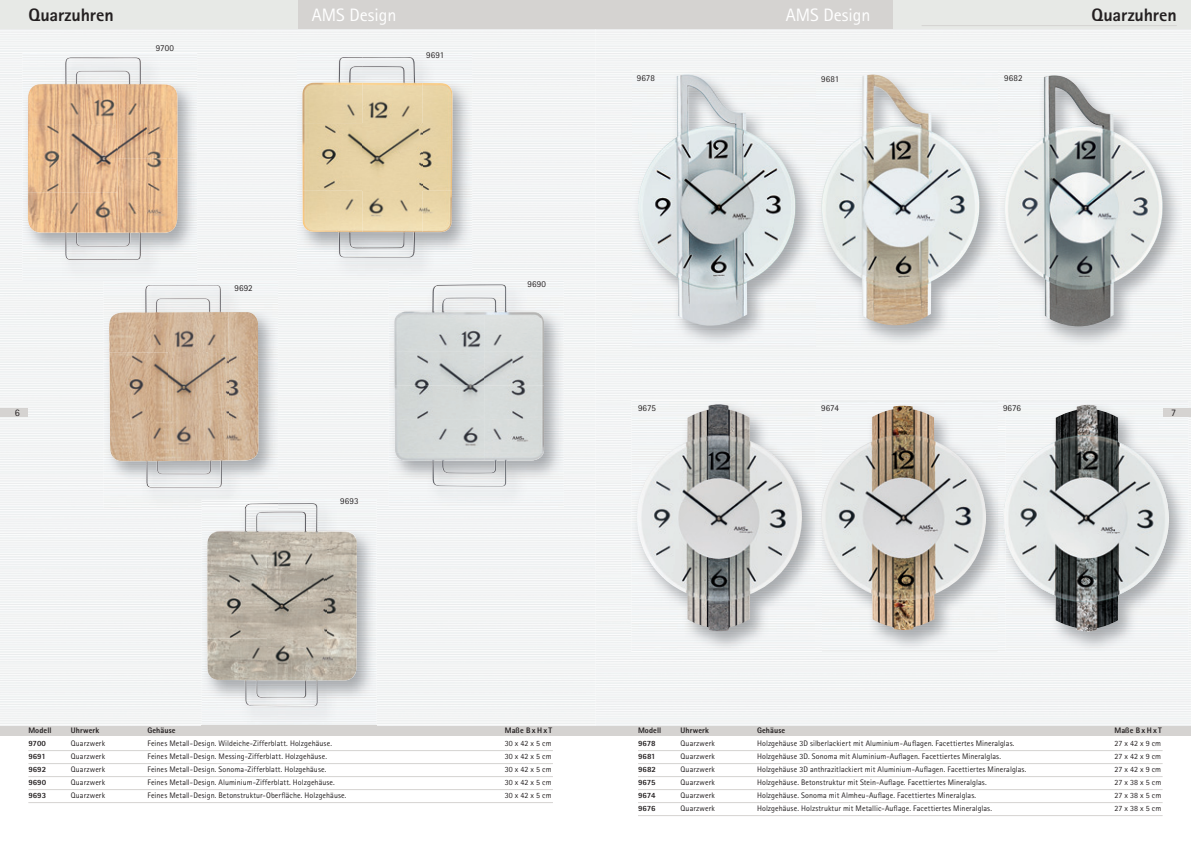
<style>
.page{position:relative;width:1191px;height:842px;background:#fff}
.page>*{position:absolute;margin:0;border:0;box-sizing:border-box;transform-origin:0 0}
.t1{font:800 18px "Rotis Sans Serif";letter-spacing:-.01em;color:#231f20}
.t2{font:18px "Rotis Sans Serif";color:#fff}
.t3{font:10px "Rotis Sans Serif";color:#231f20}
.t4{font:9px "Rotis Sans Serif";letter-spacing:.01em;color:#231f20}
.t5{font:8px "Rotis Sans Serif";letter-spacing:.01em;color:#231f20}
.t6{font:800 8px "Rotis Sans Serif";letter-spacing:.01em;color:#231f20}
</style>
<div class="page">
<div style="left:595px;top:726px;width:596px;height:10px;background:#d5d3d1"></div>
<div style="left:0;top:726px;width:595px;height:10px;background:#d5d3d1"></div>
<div style="left:595px;top:0;width:596px;height:28px;background:#e7e9e6"></div>
<div style="left:0;top:0;width:595px;height:28px;background:#e7e9e6"></div>
<div style="left:595px;top:0;width:298px;height:28px;background:#d5d3d1"></div>
<div style="left:298px;top:0;width:297px;height:28px;background:#d5d3d1"></div>
<img style="left:28px;top:57px;width:149px;height:203px">
<img style="left:302px;top:57px;width:120px;height:200px">
<img style="left:422px;top:83px;width:30px;height:149px">
<img style="left:109px;top:285px;width:120px;height:202px">
<img style="left:228px;top:312px;width:30px;height:149px">
<img style="left:202px;top:499px;width:76px;height:10px">
<img style="left:252px;top:504px;width:15px;height:5px">
<img style="left:207px;top:509px;width:60px;height:197px">
<img style="left:267px;top:503px;width:60px;height:203px">
<img style="left:327px;top:531px;width:30px;height:149px">
<svg style="left:245px;top:504px;width:7px;height:5px"></svg>
<img style="left:394px;top:284px;width:150px;height:202px">
<hr style="left:28px;top:750px;width:525px;height:1px;background:#d5d3d1">
<hr style="left:28px;top:763px;width:525px;height:1px;background:#d5d3d1">
<hr style="left:28px;top:776px;width:525px;height:1px;background:#d5d3d1">
<hr style="left:28px;top:789px;width:525px;height:1px;background:#d5d3d1">
<hr style="left:28px;top:802px;width:525px;height:1px;background:#d5d3d1">
<img style="left:1004px;top:75px;width:158px;height:251px">
<img style="left:638px;top:74px;width:157px;height:252px">
<hr style="left:921px;top:25px;width:255px;height:1px;background:#d5d3d1">
<hr style="left:638px;top:750px;width:524px;height:1px;background:#d5d3d1">
<hr style="left:638px;top:763px;width:524px;height:1px;background:#d5d3d1">
<hr style="left:638px;top:776px;width:524px;height:1px;background:#d5d3d1">
<hr style="left:638px;top:789px;width:524px;height:1px;background:#d5d3d1">
<hr style="left:638px;top:802px;width:524px;height:1px;background:#d5d3d1">
<hr style="left:638px;top:815px;width:524px;height:1px;background:#d5d3d1">
<img style="left:821px;top:74px;width:158px;height:251px">
<img style="left:637px;top:404px;width:165px;height:228px">
<img style="left:1005px;top:405px;width:163px;height:226px">
<img style="left:997px;top:402px;width:8px;height:249px">
<img style="left:1003px;top:498px;width:2px;height:41px">
<img style="left:821px;top:406px;width:165px;height:224px">
<div style="left:0;top:408px;width:28px;height:9px;background:#d5d3d1"></div>
<div style="left:1162px;top:408px;width:29px;height:9px;background:#d5d3d1"></div>
<h1 class="t1" style="left:28px;top:4px;width:87px">Quarzuhren</h1>
<p class="t4" style="left:156px;top:43px;width:20px">9700</p>
<h1 class="t2" style="left:312px;top:4px;width:86px">AMS Design</h1>
<h1 class="t2" style="left:786px;top:4px;width:86px">AMS Design</h1>
<p class="t4" style="left:426px;top:49px;width:20px">9691</p>
<p class="t4" style="left:637px;top:73px;width:20px">9678</p>
<p class="t4" style="left:821px;top:74px;width:20px">9681</p>
<p class="t4" style="left:1004px;top:73px;width:20px">9682</p>
<h1 class="t1" style="left:1091px;top:4px;width:87px">Quarzuhren</h1>
<p class="t4" style="left:234px;top:283px;width:20px">9692</p>
<p class="t4" style="left:527px;top:279px;width:20px">9690</p>
<p class="t4" style="left:638px;top:403px;width:19px">9675</p>
<p class="t4" style="left:821px;top:403px;width:19px">9674</p>
<p class="t4" style="left:1003px;top:403px;width:19px">9676</p>
<p class="t3" style="left:15px;top:407px;width:6px">6</p>
<p class="t3" style="left:1171px;top:407px;width:6px">7</p>
<p class="t4" style="left:340px;top:495px;width:20px">9693</p>
<p class="t6" style="left:28px;top:726px;width:25px">Modell</p>
<p class="t6" style="left:71px;top:726px;width:30px">Uhrwerk</p>
<p class="t6" style="left:147px;top:726px;width:30px">Gehäuse</p>
<p class="t6" style="left:505px;top:726px;width:49px">Maße B x H x T</p>
<p class="t6" style="left:28px;top:738px;width:19px">9700</p>
<p class="t5" style="left:71px;top:739px;width:36px">Quarzwerk</p>
<p class="t5" style="left:147px;top:739px;width:186px">Feines Metall-Design. Wildeiche-Zifferblatt. Holzgehäuse.</p>
<p class="t5" style="left:505px;top:739px;width:48px">30 x 42 x 5 cm</p>
<p class="t6" style="left:28px;top:751px;width:19px">9691</p>
<p class="t5" style="left:71px;top:752px;width:36px">Quarzwerk</p>
<p class="t5" style="left:147px;top:752px;width:181px">Feines Metall-Design. Messing-Zifferblatt. Holzgehäuse.</p>
<p class="t5" style="left:505px;top:752px;width:48px">30 x 42 x 5 cm</p>
<p class="t6" style="left:28px;top:764px;width:19px">9692</p>
<p class="t5" style="left:71px;top:765px;width:36px">Quarzwerk</p>
<p class="t5" style="left:147px;top:765px;width:180px">Feines Metall-Design. Sonoma-Zifferblatt. Holzgehäuse.</p>
<p class="t5" style="left:505px;top:765px;width:48px">30 x 42 x 5 cm</p>
<p class="t6" style="left:28px;top:777px;width:19px">9690</p>
<p class="t5" style="left:71px;top:778px;width:36px">Quarzwerk</p>
<p class="t5" style="left:147px;top:778px;width:189px">Feines Metall-Design. Aluminium-Zifferblatt. Holzgehäuse.</p>
<p class="t5" style="left:505px;top:778px;width:48px">30 x 42 x 5 cm</p>
<p class="t6" style="left:28px;top:790px;width:19px">9693</p>
<p class="t5" style="left:71px;top:791px;width:36px">Quarzwerk</p>
<p class="t5" style="left:147px;top:791px;width:200px">Feines Metall-Design. Betonstruktur-Oberfläche. Holzgehäuse.</p>
<p class="t5" style="left:505px;top:791px;width:48px">30 x 42 x 5 cm</p>
<p class="t6" style="left:638px;top:726px;width:25px">Modell</p>
<p class="t6" style="left:680px;top:726px;width:30px">Uhrwerk</p>
<p class="t6" style="left:757px;top:726px;width:30px">Gehäuse</p>
<p class="t6" style="left:1114px;top:726px;width:49px">Maße B x H x T</p>
<p class="t6" style="left:638px;top:738px;width:19px">9678</p>
<p class="t5" style="left:680px;top:739px;width:36px">Quarzwerk</p>
<p class="t5" style="left:757px;top:739px;width:259px">Holzgehäuse 3D silberlackiert mit Aluminium-Auflagen. Facettiertes Mineralglas.</p>
<p class="t5" style="left:1114px;top:739px;width:48px">27 x 42 x 9 cm</p>
<p class="t6" style="left:638px;top:751px;width:19px">9681</p>
<p class="t5" style="left:680px;top:752px;width:36px">Quarzwerk</p>
<p class="t5" style="left:757px;top:752px;width:245px">Holzgehäuse 3D. Sonoma mit Aluminium-Auflagen. Facettiertes Mineralglas.</p>
<p class="t5" style="left:1114px;top:752px;width:48px">27 x 42 x 9 cm</p>
<p class="t6" style="left:638px;top:764px;width:19px">9682</p>
<p class="t5" style="left:680px;top:765px;width:36px">Quarzwerk</p>
<p class="t5" style="left:757px;top:765px;width:271px">Holzgehäuse 3D anthrazitlackiert mit Aluminium-Auflagen. Facettiertes Mineralglas.</p>
<p class="t5" style="left:1114px;top:765px;width:48px">27 x 42 x 9 cm</p>
<p class="t6" style="left:638px;top:777px;width:19px">9675</p>
<p class="t5" style="left:680px;top:778px;width:36px">Quarzwerk</p>
<p class="t5" style="left:757px;top:778px;width:231px">Holzgehäuse. Betonstruktur mit Stein-Auflage. Facettiertes Mineralglas.</p>
<p class="t5" style="left:1114px;top:778px;width:48px">27 x 38 x 5 cm</p>
<p class="t6" style="left:638px;top:790px;width:19px">9674</p>
<p class="t5" style="left:680px;top:791px;width:36px">Quarzwerk</p>
<p class="t5" style="left:757px;top:791px;width:221px">Holzgehäuse. Sonoma mit Almheu-Auflage. Facettiertes Mineralglas.</p>
<p class="t5" style="left:1114px;top:791px;width:48px">27 x 38 x 5 cm</p>
<p class="t6" style="left:638px;top:803px;width:19px">9676</p>
<p class="t5" style="left:680px;top:804px;width:36px">Quarzwerk</p>
<p class="t5" style="left:757px;top:804px;width:236px">Holzgehäuse. Holzstruktur mit Metallic-Auflage. Facettiertes Mineralglas.</p>
<p class="t5" style="left:1114px;top:804px;width:48px">27 x 38 x 5 cm</p>
</div>
